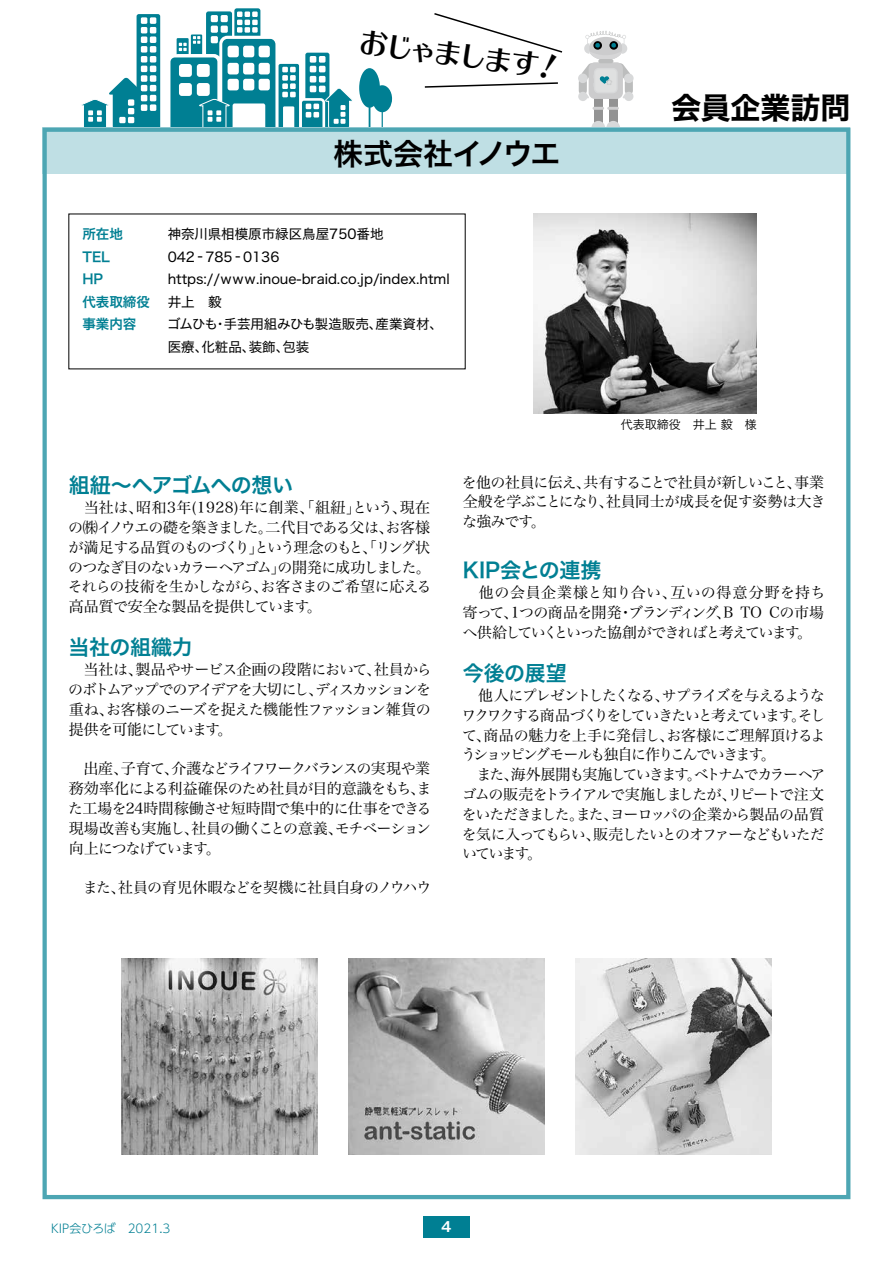
<style>
.page{position:relative;width:893px;height:1263px;background:#fff}
.page>*{position:absolute;margin:0;border:0;box-sizing:border-box;transform-origin:0 0}
.t1{font:30px "Hira Kaku Std W6";letter-spacing:-.025em;color:#000}
.t2{font:30px "Hira Kaku Std W7";color:#000}
.t3{font:28.5px "UD Typos 515 Std";color:#000}
.t4{font:21px "Hira Kaku Std W6";letter-spacing:-.02em;color:#007f93}
.t5{font:21px "Hira Kaku Std W6";color:#007f93}
.t6{font:15px/19.8px "Hira Min Std W3";letter-spacing:-.085em;color:#000;text-align:justify}
.t7{font:15px/19.8px "Hira Min Std W3";letter-spacing:-.105em;color:#000}
.t8{font:15px "Hira Min Std W3";letter-spacing:-.05em;color:#000}
.t9{font:700 13.8px "Gothic MB101 Pr 5 De";color:#fff}
.t10{font:13.5px/22.5px "Hira Kaku Std W4";color:#000}
.t11{font:13.5px/22.5px "Hira Kaku Std W6";color:#007f93}
.t12{font:300 12px "UD Shin Go Pr 6";color:#007f93}
.t13{font:12px "Hira Kaku Std W3";color:#000}
</style>
<div class="page">
<div style="left:423px;top:1216px;width:47px;height:21px;background:#007f93"></div>
<div style="left:594px;top:93px;width:9px;height:34px;background:#939393"></div>
<div style="left:609px;top:93px;width:8px;height:34px;background:#939393"></div>
<svg style="left:578px;top:31px;width:56px;height:70px"></svg>
<svg style="left:591px;top:121px;width:29px;height:7px"></svg>
<svg style="left:592px;top:107px;width:27px;height:3px"></svg>
<svg style="left:79px;top:14px;width:81px;height:114px"></svg>
<svg style="left:170px;top:8px;width:183px;height:120px"></svg>
<svg style="left:359px;top:68px;width:33px;height:60px"></svg>
<svg style="left:434px;top:13px;width:129px;height:40px"></svg>
<svg style="left:424px;top:82px;width:134px;height:6px"></svg>
<div style="left:43px;top:128px;width:807px;height:46px;background:#bfdfe4"></div>
<div style="left:43px;top:128px;width:807px;height:1071px;border:4px solid #4da6b3"></div>
<img style="left:534px;top:214px;width:223px;height:200px">
<img style="left:122px;top:959px;width:195px;height:195px">
<img style="left:349px;top:959px;width:195px;height:195px">
<img style="left:576px;top:959px;width:195px;height:195px">
<h2 class="t3" style="left:362px;top:18px;width:206px;rotate:7deg">おじゃまします！</h2>
<h1 class="t1" style="left:333px;top:130px;width:229px">株式会社イノウエ</h1>
<p class="t11" style="left:82px;top:223px;width:69px">所在地<br>TEL<br>HP<br>代表取締役事業内容</p>
<p class="t10" style="left:167px;top:223px;width:284px">神奈川県相模原市緑区鳥屋750番地<br>042-785-0136 https://www.inoue-braid.co.jp/index.html井上　毅<br>ゴムひも・手芸用組みひも製造販売、産業資材、医療、化粧品、装飾、包装</p>
<h1 class="t2" style="left:671px;top:85px;width:181px">会員企業訪問</h1>
<p class="t13" style="left:621px;top:415px;width:137px">代表取締役　井上 毅　様</p>
<h3 class="t4" style="left:69px;top:469px;width:226px">組紐～ヘアゴムへの想い</h3>
<p class="t6" style="left:68px;top:497px;width:365px">　当社は、昭和3年(1928)年に創業、「組紐」という、現在の㈱イノウエの礎を築きました。二代目である父は、お客様が満足する品質のものづくり」という理念のもと、「リング状のつなぎ目のないカラーヘアゴム」の開発に成功しました。それらの技術を生かしながら、お客さまのご希望に応える高品質で安全な製品を提供しています。</p>
<h3 class="t4" style="left:68px;top:631px;width:126px">当社の組織力</h3>
<p class="t6" style="left:68px;top:659px;width:365px">　当社は、製品やサービス企画の段階において、社員からのボトムアップでのアイデアを大切にし、ディスカッションを重ね、お客様のニーズを捉えた機能性ファッション雑貨の提供を可能にしています。</p>
<p class="t6" style="left:68px;top:758px;width:365px">　出産、子育て、介護などライフワークバランスの実現や業務効率化による利益確保のため社員が目的意識をもち、また工場を24時間稼働させ短時間で集中的に仕事をできる現場改善も実施し、社員の働くことの意義、モチベーション向上につなげています。</p>
<p class="t8" style="left:69px;top:877px;width:364px">　また、社員の育児休暇などを契機に社員自身のノウハウ</p>
<p class="t6" style="left:462px;top:472px;width:365px">を他の社員に伝え、共有することで社員が新しいこと、事業全般を学ぶことになり、社員同士が成長を促す姿勢は大きな強みです。</p>
<h3 class="t5" style="left:463px;top:554px;width:140px">KIP会との連携</h3>
<p class="t6" style="left:463px;top:582px;width:364px">　他の会員企業様と知り合い、互いの得意分野を持ち寄って、1つの商品を開発・ブランディング、B TO Cの市場へ供給していくといった協創ができればと考えています。</p>
<h3 class="t4" style="left:463px;top:657px;width:106px">今後の展望</h3>
<p class="t7" style="left:461px;top:685px;width:366px">　他人にプレゼントしたくなる、サプライズを与えるようなワクワクする商品づくりをしていきたいと考えています。そして、商品の魅力を上手に発信し、お客様にご理解頂けるようショッピングモールも独自に作りこんでいきます。<br>　また、海外展開も実施していきます。ベトナムでカラーヘアゴムの販売をトライアルで実施しましたが、リピートで注文をいただきました。また、ヨーロッパの企業から製品の品質を気に入ってもらい、販売したいとのオファーなどもいただいています。</p>
<p class="t12" style="left:51px;top:1219px;width:121px">KIP会ひろば　2021.3</p>
<p class="t9" style="left:441px;top:1216px;width:12px">4</p>
</div>
